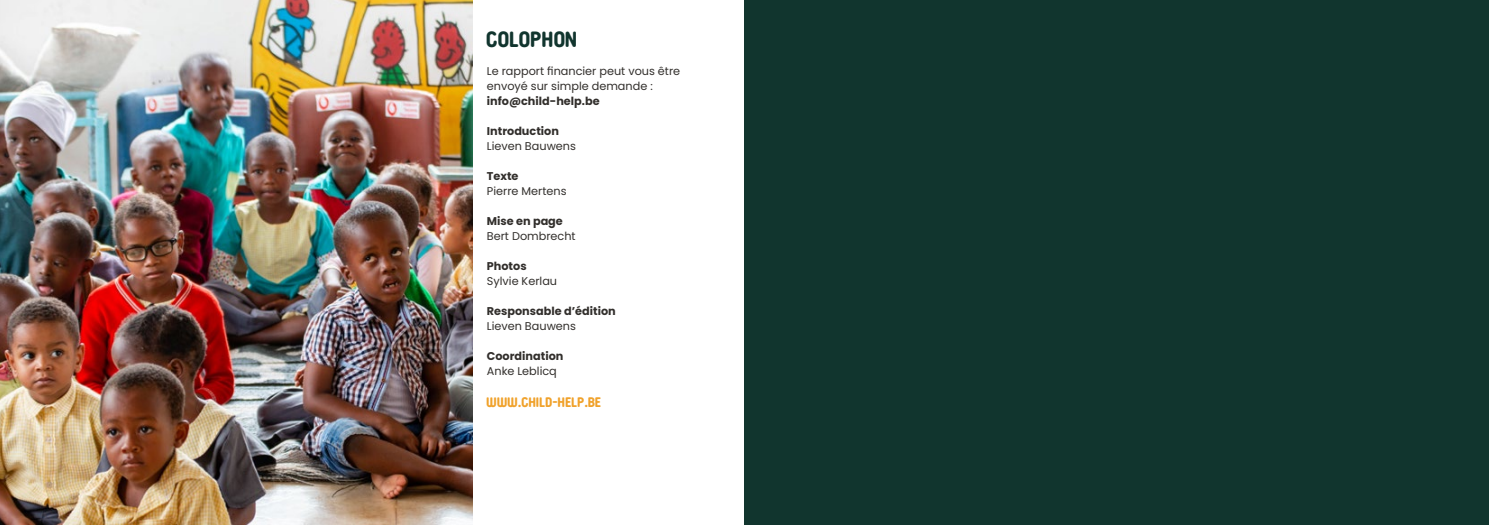
<style>
.page{position:relative;width:1489px;height:525px;background:#fff}
.page>*{position:absolute;margin:0;border:0;box-sizing:border-box;transform-origin:0 0}
.t1{font:700 21.88px "Budokan Rounded";color:#11352e}
.t2{font:700 13.75px "Budokan Rounded";color:#f0a22c}
.t3{font:11.25px/15px "Poppins";color:#322f2c}
.t4{font:700 11.25px "Poppins";color:#322f2c}
</style>
<div class="page">
<div style="left:744px;top:0;width:744px;height:524px;background:#11352e"></div>
<img style="left:0;top:0;width:472px;height:524px">
<h1 class="t1" style="left:487px;top:27px;width:92px">COLOPHON</h1>
<p class="t3" style="left:487px;top:64px;width:195px">Le rapport financier peut vous être envoyé sur simple demande :</p>
<p class="t4" style="left:487px;top:95px;width:114px">info@child-help.be</p>
<p class="t4" style="left:487px;top:125px;width:74px">Introduction</p>
<p class="t3" style="left:487px;top:139px;width:91px">Lieven Bauwens</p>
<p class="t4" style="left:487px;top:170px;width:33px">Texte</p>
<p class="t3" style="left:487px;top:184px;width:81px">Pierre Mertens</p>
<p class="t4" style="left:487px;top:215px;width:77px">Mise en page</p>
<p class="t3" style="left:487px;top:229px;width:90px">Bert Dombrecht</p>
<p class="t4" style="left:487px;top:260px;width:41px">Photos</p>
<p class="t3" style="left:487px;top:274px;width:72px">Sylvie Kerlau</p>
<p class="t4" style="left:487px;top:305px;width:130px">Responsable d’édition</p>
<p class="t3" style="left:487px;top:319px;width:91px">Lieven Bauwens</p>
<p class="t4" style="left:487px;top:350px;width:78px">Coordination</p>
<p class="t3" style="left:487px;top:364px;width:71px">Anke Leblicq</p>
<p class="t2" style="left:487px;top:394px;width:116px">WWW.CHILD-HELP.BE</p>
</div>
